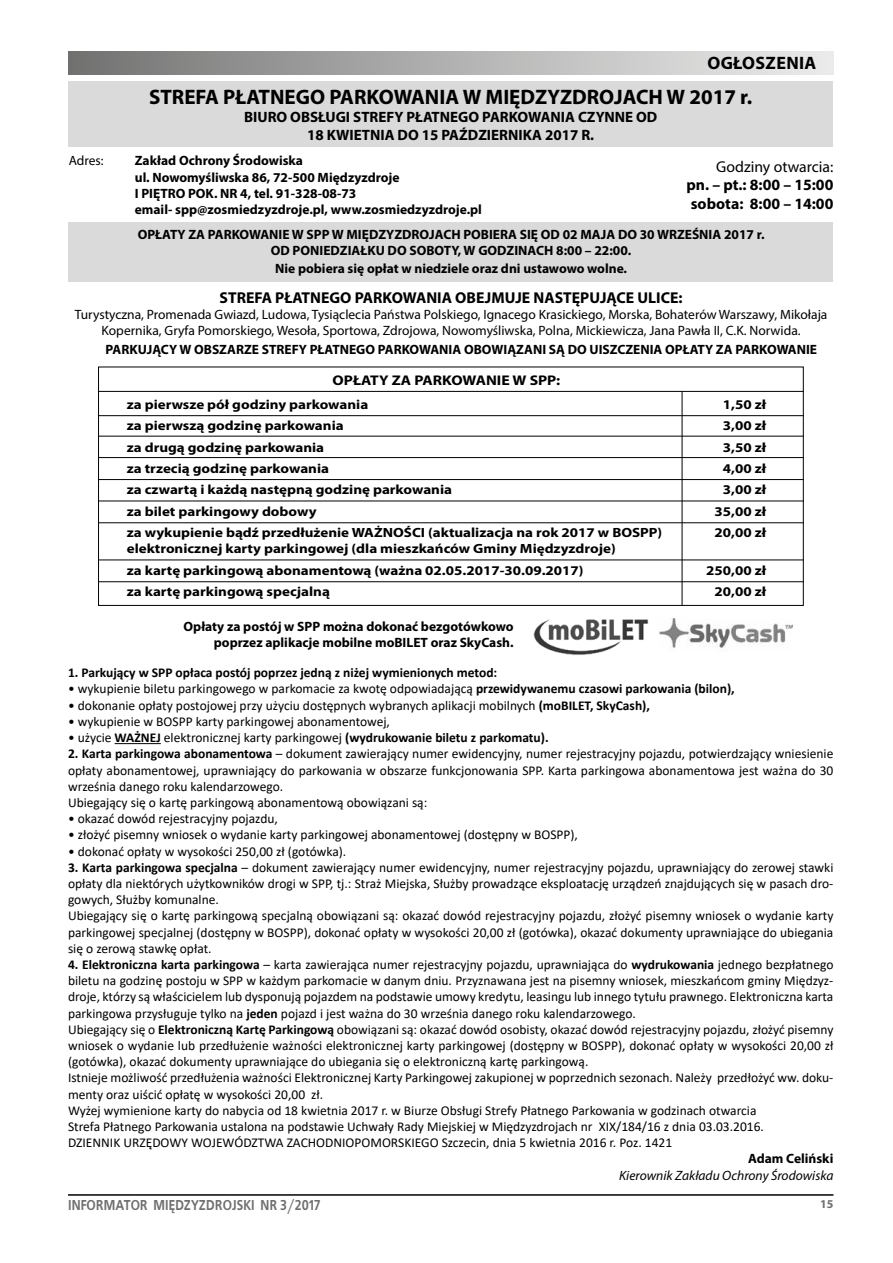
<style>
.page{position:relative;width:893px;height:1263px;background:#fff}
.page>*{position:absolute;margin:0;border:0;box-sizing:border-box;transform-origin:0 0}
.t1{font:700 21px "Myriad Pro";color:#000}
.t2{font:700 18px "Myriad Pro";letter-spacing:.02em;color:#000}
.t3{font:700 15.75px/18.9px "Myriad Pro";color:#000}
.t4{font:15.75px "Myriad Pro";color:#000}
.t5{font:700 15px/18px "Myriad Pro";color:#000;text-align:center}
.t6{font:700 14.25px "EFN Bureau";color:#706f6f}
.t7{font:700 14.1px "Myriad Pro";color:#000;scale:1.12 1}
.t8{font:13.5px/16.2px "Calibri";color:#000}
.t9{font:700 13.5px/16.2px "Myriad Pro";color:#000}
.t10{font:13.5px/16.2px "Myriad Pro";color:#000;text-align:center}
.t11{font:700 13.5px "Calibri";color:#000}
.t12{font:italic 13.5px "Myriad Pro";color:#000}
.t13{font:700 13.35px/21.5px "Myriad Pro";color:#000;scale:1.12 1}
.t14{font:700 12px "Myriad Pro";color:#706f6f}
.s1{font-weight:700}
</style>
<div class="page">
<hr style="left:68px;top:1194px;width:765px;height:2px;background:#000">
<div style="left:68px;top:222px;width:765px;height:60px;background:#dadada"></div>
<div style="left:68px;top:81px;width:765px;height:66px;background:#dadada"></div>
<div style="left:69px;top:51px;width:764px;height:23px;background:linear-gradient(to right,#737373,#ededed)"></div>
<hr style="left:115px;top:743px;width:46px;height:1px;background:#000">
<div style="left:98px;top:367px;width:706px;height:239px;border:1px solid #000"></div>
<hr style="left:98px;top:391px;width:706px;height:1px;background:#000">
<hr style="left:98px;top:415px;width:706px;height:1px;background:#000">
<hr style="left:98px;top:436px;width:706px;height:1px;background:#000">
<hr style="left:98px;top:457px;width:706px;height:1px;background:#000">
<hr style="left:98px;top:479px;width:706px;height:1px;background:#000">
<hr style="left:98px;top:501px;width:706px;height:1px;background:#000">
<hr style="left:98px;top:522px;width:706px;height:1px;background:#000">
<hr style="left:98px;top:560px;width:706px;height:1px;background:#000">
<hr style="left:98px;top:581px;width:706px;height:1px;background:#000">
<hr style="left:682px;top:391px;width:1px;height:215px;background:#000">
<img style="left:533px;top:619px;width:116px;height:36px">
<img style="left:658px;top:618px;width:134px;height:31px">
<h2 class="t2" style="left:707px;top:51px;width:111px">OGŁOSZENIA</h2>
<h1 class="t1" style="left:149px;top:83px;width:605px">STREFA PŁATNEGO PARKOWANIA W MIĘDZYZDROJACH W 2017 r.</h1>
<p class="t5" style="left:244px;top:107px;width:415px">BIURO OBSŁUGI STREFY PŁATNEGO PARKOWANIA CZYNNE OD<br>18 KWIETNIA DO 15 PAŹDZIERNIKA 2017 R.</p>
<p class="t10" style="left:69px;top:152px;width:36px">Adres:</p>
<p class="t9" style="left:135px;top:152px;width:349px">Zakład Ochrony Środowiska<br>ul. Nowomyśliwska 86, 72-500 Międzyzdroje<br>I PIĘTRO POK. NR 4, tel. 91-328-08-73<br>email- spp@zosmiedzyzdroje.pl, www.zosmiedzyzdroje.pl</p>
<p class="t4" style="left:716px;top:157px;width:119px">Godziny otwarcia:</p>
<p class="t3" style="left:686px;top:175px;width:149px">pn. – pt.: 8:00 – 15:00 sobota: 8:00 – 14:00</p>
<p class="t9" style="left:138px;top:226px;width:628px;text-align:center">OPŁATY ZA PARKOWANIE W SPP W MIĘDZYZDROJACH POBIERA SIĘ OD 02 MAJA DO 30 WRZEŚNIA 2017 r.<br>OD PONIEDZIAŁKU DO SOBOTY, W GODZINACH 8:00 – 22:00.</p>
<p class="t9" style="left:275px;top:260px;width:354px">Nie pobiera się opłat w niedziele oraz dni ustawowo wolne.</p>
<p class="t3" style="left:220px;top:287px;width:465px">STREFA PŁATNEGO PARKOWANIA OBEJMUJE NASTĘPUJĄCE ULICE:</p>
<p class="t10" style="left:75px;top:306px;width:754px">Turystyczna, Promenada Gwiazd, Ludowa, Tysiąclecia Państwa Polskiego, Ignacego Krasickiego, Morska, Bohaterów Warszawy, Mikołaja<br>Kopernika, Gryfa Pomorskiego, Wesoła, Sportowa, Zdrojowa, Nowomyśliwska, Polna, Mickiewicza, Jana Pawła II, C.K. Norwida.</p>
<p class="t9" style="left:106px;top:341px;width:713px">PARKUJĄCY W OBSZARZE STREFY PŁATNEGO PARKOWANIA OBOWIĄZANI SĄ DO UISZCZENIA OPŁATY ZA PARKOWANIE</p>
<p class="t7" style="left:333px;top:371px;width:205px">OPŁATY ZA PARKOWANIE W SPP:</p>
<p class="t13" style="left:127px;top:393px;width:480px">za pierwsze pół godziny parkowania<br>za pierwszą godzinę parkowania<br>za drugą godzinę parkowania<br>za trzecią godzinę parkowania<br>za czwartą i każdą następną godzinę parkowania<br>za bilet parkingowy dobowy<br>za wykupienie bądź przedłużenie WAŻNOŚCI (aktualizacja na rok 2017 w BOSPP)</p>
<p class="t13" style="left:127px;top:538px;width:438px">elektronicznej karty parkingowej (dla mieszkańców Gminy Międzyzdroje) za kartę parkingową abonamentową (ważna 02.05.2017-30.09.2017)<br>za kartę parkingową specjalną</p>
<p class="t9" style="left:184px;top:617px;width:332px;text-align:right">Opłaty za postój w SPP można dokonać bezgotówkowo poprzez aplikacje mobilne moBILET oraz SkyCash.</p>
<p class="t13" style="left:715px;top:393px;width:48px;text-align:right">1,50 zł<br>3,00 zł<br>3,50 zł<br>4,00 zł<br>3,00 zł<br>35,00 zł<br>20,00 zł</p>
<p class="t13" style="left:706px;top:559px;width:55px;text-align:right">250,00 zł<br>20,00 zł</p>
<p class="t11" style="left:68px;top:663px;width:431px">1. Parkujący w SPP opłaca postój poprzez jedną z niżej wymienionych metod:</p>
<p class="t8" style="left:68px;top:680px;width:668px">• wykupienie biletu parkingowego w parkomacie za kwotę odpowiadającą <span class="s1">przewidywanemu czasowi parkowania (bilon),</span></p>
<p class="t8" style="left:68px;top:697px;width:583px">• dokonanie opłaty postojowej przy użyciu dostępnych wybranych aplikacji mobilnych <span class="s1">(moBILET, SkyCash),</span></p>
<p class="t8" style="left:68px;top:713px;width:323px">• wykupienie w BOSPP karty parkingowej abonamentowej,</p>
<p class="t8" style="left:68px;top:729px;width:482px">• użycie <span class="s1">WAŻNEJ</span> elektronicznej karty parkingowej <span class="s1">(wydrukowanie biletu z parkomatu).</span></p>
<p class="t8" style="left:68px;top:745px;width:767px"><span class="s1">2. Karta parkingowa abonamentowa</span> – dokument zawierający numer ewidencyjny, numer rejestracyjny pojazdu, potwierdzający wniesienie opłaty abonamentowej, uprawniający do parkowania w obszarze funkcjonowania SPP. Karta parkingowa abonamentowa jest ważna do 30 września danego roku kalendarzowego.<br>Ubiegający się o kartę parkingową abonamentową obowiązani są:</p>
<p class="t8" style="left:68px;top:810px;width:211px">• okazać dowód rejestracyjny pojazdu,</p>
<p class="t8" style="left:68px;top:826px;width:511px">• złożyć pisemny wniosek o wydanie karty parkingowej abonamentowej (dostępny w BOSPP),</p>
<p class="t8" style="left:68px;top:842px;width:280px">• dokonać opłaty w wysokości 250,00 zł (gotówka).</p>
<p class="t8" style="left:68px;top:859px;width:767px"><span class="s1">3. Karta parkingowa specjalna</span> – dokument zawierający numer ewidencyjny, numer rejestracyjny pojazdu, uprawniający do zerowej stawki opłaty dla niektórych użytkowników drogi w SPP, tj.: Straż Miejska, Służby prowadzące eksploatację urządzeń znajdujących się w pasach dro&shy;gowych, Służby komunalne.<br>Ubiegający się o kartę parkingową specjalną obowiązani są: okazać dowód rejestracyjny pojazdu, złożyć pisemny wniosek o wydanie karty parkingowej specjalnej (dostępny w BOSPP), dokonać opłaty w wysokości 20,00 zł (gotówka), okazać dokumenty uprawniające do ubiegania się o zerową stawkę opłat.</p>
<p class="t8" style="left:68px;top:956px;width:767px"><span class="s1">4. Elektroniczna karta parkingowa</span> – karta zawierająca numer rejestracyjny pojazdu, uprawniająca do <span class="s1">wydrukowania</span> jednego bezpłatnego biletu na godzinę postoju w SPP w każdym parkomacie w danym dniu. Przyznawana jest na pisemny wniosek, mieszkańcom gminy Międzyz&shy;droje, którzy są właścicielem lub dysponują pojazdem na podstawie umowy kredytu, leasingu lub innego tytułu prawnego. Elektroniczna karta parkingowa przysługuje tylko na <span class="s1">jeden</span> pojazd i jest ważna do 30 września danego roku kalendarzowego.<br>Ubiegający się o <span class="s1">Elektroniczną Kartę Parkingową</span> obowiązani są: okazać dowód osobisty, okazać dowód rejestracyjny pojazdu, złożyć pisemny wniosek o wydanie lub przedłużenie ważności elektronicznej karty parkingowej (dostępny w BOSPP), dokonać opłaty w wysokości 20,00 zł (gotówka), okazać dokumenty uprawniające do ubiegania się o elektroniczną kartę parkingową.<br>Istnieje możliwość przedłużenia ważności Elektronicznej Karty Parkingowej zakupionej w poprzednich sezonach. Należy przedłożyć ww. doku&shy;menty oraz uiścić opłatę w wysokości 20,00 zł.<br>Wyżej wymienione karty do nabycia od 18 kwietnia 2017 r. w Biurze Obsługi Strefy Płatnego Parkowania w godzinach otwarcia<br>Strefa Płatnego Parkowania ustalona na podstawie Uchwały Rady Miejskiej w Międzyzdrojach nr XIX/184/16 z dnia 03.03.2016.<br>DZIENNIK URZĘDOWY WOJEWÓDZTWA ZACHODNIOPOMORSKIEGO Szczecin, dnia 5 kwietnia 2016 r. Poz. 1421</p>
<p class="t9" style="left:748px;top:1150px;width:87px">Adam Celiński</p>
<p class="t12" style="left:619px;top:1167px;width:216px">Kierownik Zakładu Ochrony Środowiska</p>
<p class="t6" style="left:68px;top:1194px;width:254px">INFORMATOR MIĘDZYZDROJSKI NR 3/2017</p>
<p class="t14" style="left:820px;top:1196px;width:15px">15</p>
</div>
